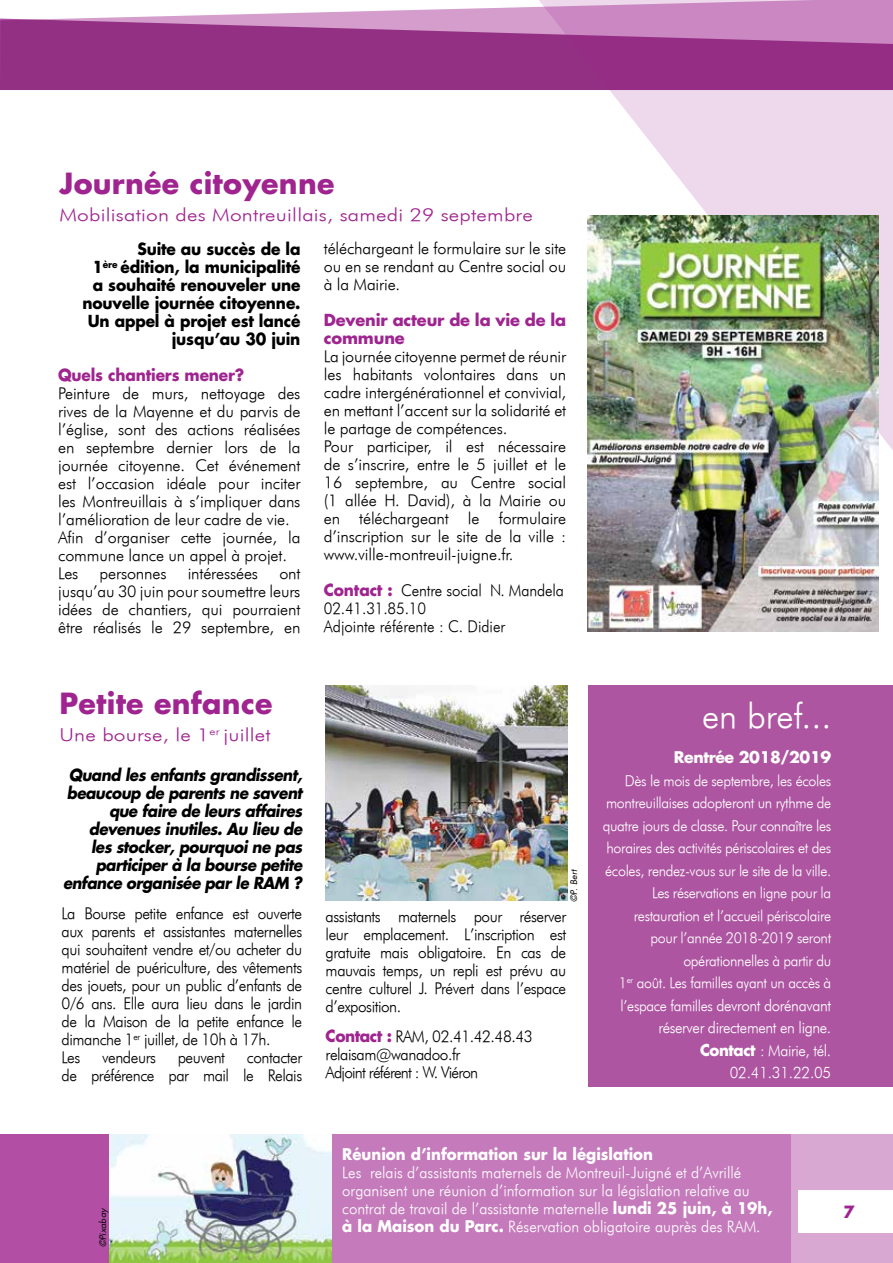
<style>
.page{position:relative;width:893px;height:1263px;background:#fff}
.page>*{position:absolute;margin:0;border:0;box-sizing:border-box;transform-origin:0 0}
.t1{font:italic 34.5px "Futura";color:#fff}
.t2{font:28.5px "Futura Koyu";letter-spacing:.01em;color:#9f248f}
.t3{font:italic 17.85px "Futura";letter-spacing:.01em;color:#9f248f;scale:1.18 1}
.t4{font:16.5px "Futura Koyu";color:#9f248f}
.t5{font:italic 16.2px/18px "Futura";letter-spacing:-.01em;color:#000}
.t6{font:italic 16.2px/18px "Futura";letter-spacing:-.03em;color:#000;scale:.95 1}
.t7{font:italic 16.2px/18px "Futura Koyu";letter-spacing:-.03em;color:#000;text-align:right;scale:.93 1}
.t8{font:italic 16.2px/18px "Futura";letter-spacing:-.01em;color:#000;text-align:justify;scale:.95 1}
.t9{font:16.2px/18px "Futura Koyu";letter-spacing:-.01em;color:#000;text-align:right;scale:.95 1}
.t10{font:italic 16.2px/18px "Futura";letter-spacing:-.01em;color:#000;scale:.93 1}
.t11{font:16.2px/18px "Futura Koyu";letter-spacing:-.01em;color:#9f248f}
.t12{font:16.2px "Futura Koyu";letter-spacing:-.01em;color:#9f248f;scale:.95 1}
.t13{font:italic 15.75px/18px "Futura";color:#fff;scale:.95 1}
.t14{font:italic 15.75px/22.5px "Futura";letter-spacing:-.025em;color:#fff;text-align:right;scale:.95 1}
.t15{font:15.75px "Futura Koyu";color:#fff;scale:.95 1}
.t16{font:15.75px "Futura Koyu";letter-spacing:-.025em;color:#fff}
.t17{font:italic 15px/22.5px "Futura";letter-spacing:-.025em;color:#fff;text-align:right;scale:.95 1}
.t18{font:italic 9px "Futura Beyaz";color:#000}
.s1{font-family:"Futura Koyu";font-style:normal;color:#9f248f}
.s2{font-size:15px}
.s3{font-family:"Futura Koyu";font-style:normal}
</style>
<div class="page">
<div style="left:325px;top:1134px;width:466px;height:129px;background:#c57bbb"></div>
<div style="left:0;top:1134px;width:149px;height:129px;background:#b24fa5"></div>
<img style="left:109px;top:1134px;width:223px;height:129px">
<div style="left:791px;top:1134px;width:102px;height:129px;background:#d8a8d2"></div>
<div style="left:798px;top:1191px;width:95px;height:42px;background:#fff"></div>
<svg style="left:0;top:8px;width:459px;height:11px"></svg>
<svg style="left:0;top:19px;width:459px;height:71px;background:#983989"></svg>
<div style="left:588px;top:685px;width:305px;height:401px;background:#ad55a1"></div>
<img style="left:326px;top:686px;width:241px;height:215px">
<svg style="left:459px;top:0;width:434px;height:834px"></svg>
<img style="left:587px;top:215px;width:291px;height:416px">
<h2 class="t2" style="left:60px;top:164px;width:277px">Journée citoyenne</h2>
<p class="t3" style="left:60px;top:204px;width:403px">Mobilisation des Montreuillais, samedi 29 septembre</p>
<p class="t9" style="left:83px;top:239px;width:231px">Suite au succès de la<br>1<sup>ère</sup> édition, la municipalité a souhaité renouveler une nouvelle journée citoyenne.<br>Un appel à projet est lancé jusqu’au 30 juin</p>
<p class="t12" style="left:58px;top:364px;width:197px">Quels chantiers mener?</p>
<p class="t5" style="left:58px;top:384px;width:244px">Peinture de murs, nettoyage des rives de la Mayenne et du parvis de l’église, sont des actions réalisées en septembre dernier lors de la journée citoyenne. Cet événement est l’occasion idéale pour inciter les Montreuillais à s’impliquer dans l’amélioration de leur cadre de vie.<br>Afin d’organiser cette journée, la commune lance un appel à projet.<br>Les</p>
<p class="t5" style="left:100px;top:564px;width:68px">personnes</p>
<p class="t5" style="left:188px;top:564px;width:72px">intéressées</p>
<p class="t5" style="left:58px;top:564px;width:244px;text-align:justify;text-indent:221px">ont jusqu’au 30 juin pour soumettre leurs idées de chantiers, qui pourraient être réalisés le 29 septembre, en</p>
<p class="t5" style="left:324px;top:239px;width:244px;text-align:justify">téléchargeant le formulaire sur le site ou en se rendant au Centre social ou à la Mairie.</p>
<p class="t11" style="left:324px;top:310px;width:244px">Devenir acteur de la vie de la commune</p>
<p class="t5" style="left:324px;top:347px;width:244px">La journée citoyenne permet de réunir les habitants volontaires dans un cadre intergénérationnel et convivial, en mettant l’accent sur la solidarité et le partage de compétences.<br>Pour participer, il est nécessaire de s’inscrire, entre le 5 juillet et le 16 septembre, au Centre social (1 allée H. David), à la Mairie ou en téléchargeant le formulaire d’inscription sur le site de la ville : www.ville-montreuil-juigne.fr.</p>
<p class="t10" style="left:324px;top:581px;width:259px"><span class="s1">Contact :</span> Centre social N. Mandela<br>02.41.31.85.10<br>Adjointe référente : C. Didier</p>
<h2 class="t2" style="left:60px;top:683px;width:214px">Petite enfance</h2>
<p class="t3" style="left:60px;top:724px;width:180px">Une bourse, le 1<sup>er</sup> juillet</p>
<p class="t7" style="left:63px;top:765px;width:259px">Quand les enfants grandissent, beaucoup de parents ne savent que faire de leurs affaires devenues inutiles. Au lieu de<br>les stocker, pourquoi ne pas participer à la bourse petite enfance organisée par le RAM ?</p>
<p class="t6" style="left:62px;top:904px;width:255px">La Bourse petite enfance est ouverte aux parents et assistantes maternelles qui souhaitent vendre et/ou acheter du matériel de puériculture, des vêtements des jouets, pour un public d’enfants de 0/6 ans. Elle aura lieu dans le jardin de la Maison de la petite enfance le dimanche 1<sup>er</sup> juillet, de 10h à 17h.<br>Les</p>
<p class="t6" style="left:102px;top:1048px;width:58px">vendeurs</p>
<p class="t6" style="left:178px;top:1048px;width:51px">peuvent</p>
<p class="t6" style="left:62px;top:1048px;width:255px;text-align:right">contacter<br>de préférence par mail le Relais</p>
<p class="t18" style="left:567px;top:902px;width:34px;rotate:-90deg">©P. Bert</p>
<p class="t8" style="left:326px;top:907px;width:255px">assistants maternels pour réserver leur emplacement. L’inscription est gratuite mais obligatoire. En cas de mauvais temps, un repli est prévu au centre culturel J. Prévert dans l’espace d’exposition.</p>
<p class="t6" style="left:326px;top:1027px;width:219px"><span class="s1">Contact :</span> RAM, 02.41.42.48.43 relaisam@wanadoo.fr<br>Adjoint référent : W. Viéron</p>
<h1 class="t1" style="left:702px;top:695px;width:131px">en bref...</h1>
<p class="t16" style="left:674px;top:746px;width:159px">Rentrée 2018/2019</p>
<p class="t17" style="left:603px;top:769px;width:242px">Dès le mois de septembre, les écoles montreuillaises adopteront un rythme de quatre jours de classe. Pour connaître les horaires des activités périscolaires et des écoles, rendez-vous sur le site de la ville.<br>Les réservations en ligne pour la restauration et l’accueil périscolaire<br>pour l’année 2018-2019 seront opérationnelles à partir du<br>1<sup>er</sup> août. Les familles ayant un accès à</p>
<p class="t14" style="left:621px;top:994px;width:223px"><span class="s2">l’espace familles</span> devront dorénavant réserver directement en ligne.<br><span class="s3">Contact</span> : Mairie, tél.<br>02.41.31.22.05</p>
<p class="t18" style="left:97px;top:1247px;width:41px;rotate:-90deg">©Pixabay</p>
<p class="t15" style="left:342px;top:1143px;width:329px">Réunion d’information sur la législation</p>
<p class="t13" style="left:342px;top:1163px;width:454px">Les relais d’assistants maternels de Montreuil-Juigné et d’Avrillé organisent une réunion d’information sur la législation relative au contrat de travail de l’assistante maternelle <span class="s3">lundi 25 juin, à 19h, à la Maison du Parc.</span> Réservation obligatoire auprès des RAM.</p>
<p class="t4" style="left:843px;top:1200px;width:13px">7</p>
</div>
